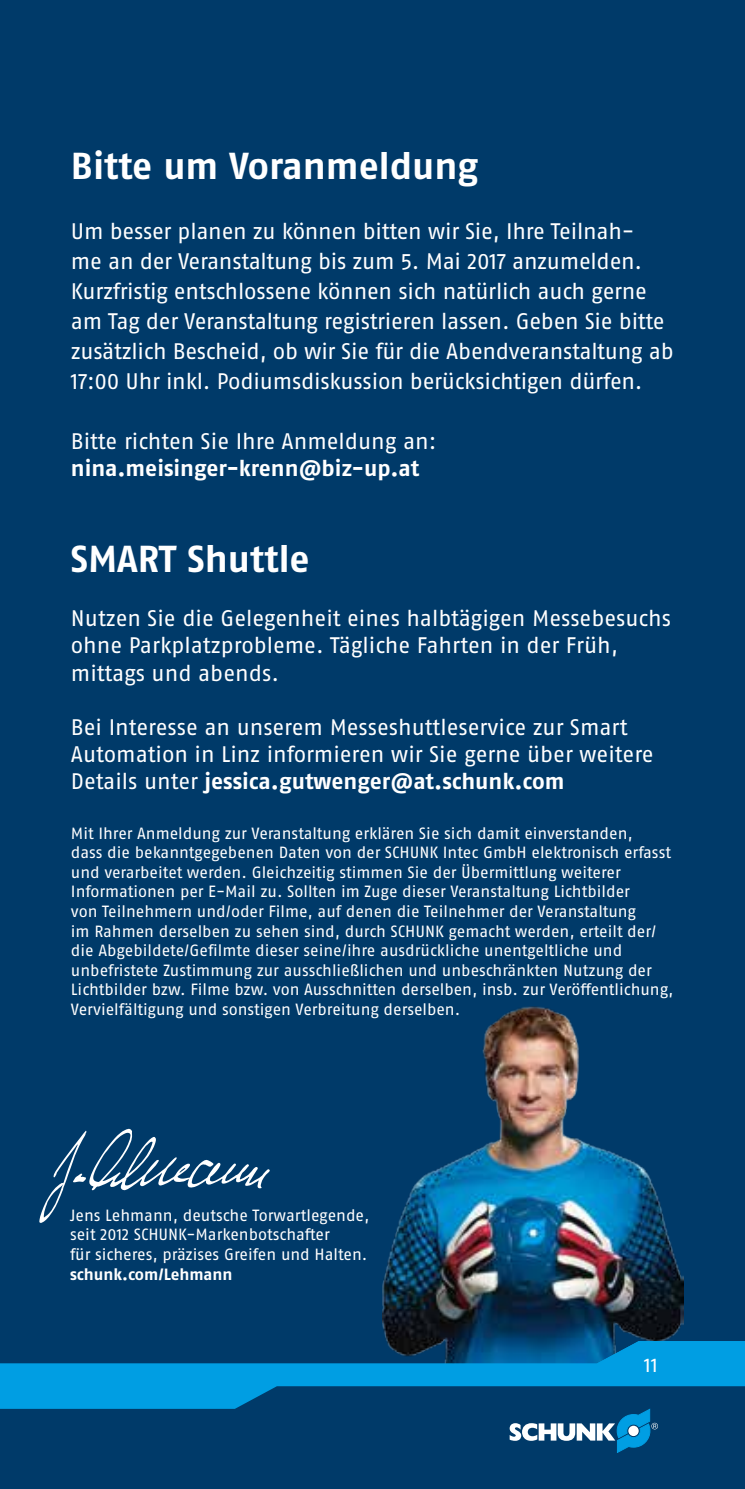
<style>
.page{position:relative;width:745px;height:1489px;background:#fff}
.page>*{position:absolute;margin:0;border:0;box-sizing:border-box;transform-origin:0 0}
.t1{font:700 37.5px "SCHUNK Fago Pro";color:#fff}
.t2{font:22.5px/30px "SCHUNK Fago Pro";letter-spacing:-.01em;color:#fff}
.t3{font:700 22.5px "SCHUNK Fago Pro";letter-spacing:-.005em;color:#fff}
.t4{font:20px "SCHUNK Fago Pro";color:#fff}
.t5{font:16.25px/19.5px "SCHUNK Fago Pro";letter-spacing:-.005em;color:#fff}
.t6{font:700 16.25px "SCHUNK Fago Pro";color:#fff}
.s1{font-weight:700}
</style>
<div class="page">
<div style="left:0;top:0;width:744px;height:1488px;background:#003a69"></div>
<img style="left:382px;top:1006px;width:300px;height:334px">
<svg style="left:39px;top:1128px;width:230px;height:95px"></svg>
<svg style="left:0;top:1340px;width:744px;height:68px"></svg>
<svg style="left:509px;top:1408px;width:148px;height:44px"></svg>
<h1 class="t1" style="left:71px;top:143px;width:409px">Bitte um Voranmeldung</h1>
<p class="t2" style="left:71px;top:216px;width:604px">Um besser planen zu können bitten wir Sie, Ihre Teilnah-<br>me an der Veranstaltung bis zum 5. Mai 2017 anzumelden.<br>Kurzfristig entschlossene können sich natürlich auch gerne am Tag der Veranstaltung registrieren lassen. Geben Sie bitte zusätzlich Bescheid, ob wir Sie für die Abendveranstaltung ab 17:00 Uhr inkl. Podiumsdiskussion berücksichtigen dürfen.</p>
<h2 class="t2" style="left:71px;top:426px;width:367px">Bitte richten Sie Ihre Anmeldung an:</h2>
<h2 class="t3" style="left:71px;top:454px;width:350px">nina.meisinger-krenn@biz-up.at</h2>
<h1 class="t1" style="left:71px;top:537px;width:240px">SMART Shuttle</h1>
<h2 class="t2" style="left:71px;top:605px;width:601px;line-height:27px">Nutzen Sie die Gelegenheit eines halbtägigen Messebesuchs ohne Parkplatzprobleme. Tägliche Fahrten in der Früh, mittags und abends.</h2>
<h2 class="t2" style="left:71px;top:713px;width:584px;line-height:27px">Bei Interesse an unserem Messeshuttleservice zur Smart<br>Automation in Linz informieren wir Sie gerne über weitere<br>Details unter <span class="s1">jessica.gutwenger@at.schunk.com</span></h2>
<p class="t5" style="left:71px;top:823px;width:603px">Mit Ihrer Anmeldung zur Veranstaltung erklären Sie sich damit einverstanden,<br>dass die bekanntgegebenen Daten von der SCHUNK Intec GmbH elektronisch erfasst und verarbeitet werden. Gleichzeitig stimmen Sie der Übermittlung weiterer Informationen per E-Mail zu. Sollten im Zuge dieser Veranstaltung Lichtbilder<br>von Teilnehmern und/oder Filme, auf denen die Teilnehmer der Veranstaltung<br>im Rahmen derselben zu sehen sind, durch SCHUNK gemacht werden, erteilt der/ die Abgebildete/Gefilmte dieser seine/ihre ausdrückliche unentgeltliche und unbefristete Zustimmung zur ausschließlichen und unbeschränkten Nutzung der Lichtbilder bzw. Filme bzw. von Ausschnitten derselben, insb. zur Veröffentlichung, Vervielfältigung und sonstigen Verbreitung derselben.</p>
<p class="t5" style="left:70px;top:1205px;width:300px">Jens Lehmann, deutsche Torwartlegende, seit 2012 SCHUNK-Markenbotschafter<br>für sicheres, präzises Greifen und Halten.</p>
<p class="t6" style="left:70px;top:1263px;width:164px">schunk.com/Lehmann</p>
<p class="t4" style="left:643px;top:1352px;width:15px">11</p>
</div>
